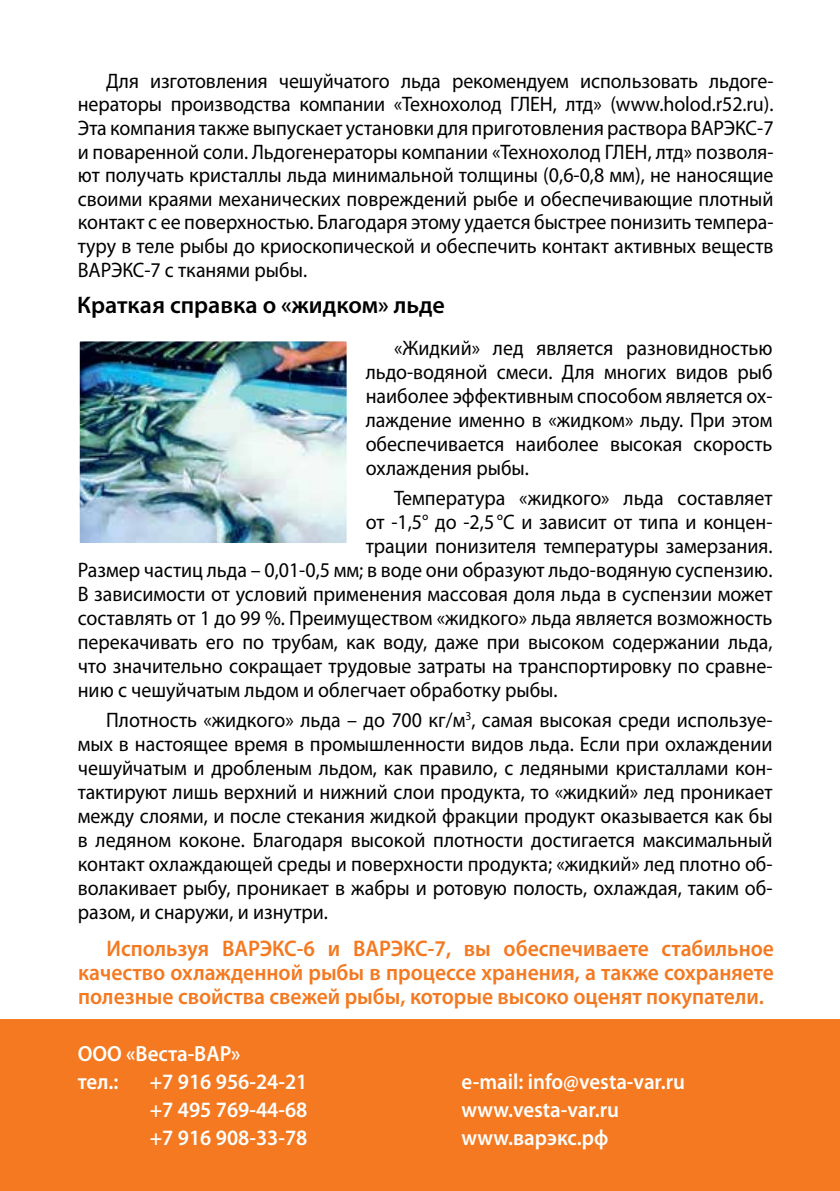
<style>
.page{position:relative;width:840px;height:1191px;background:#fff}
.page>*{position:absolute;margin:0;border:0;box-sizing:border-box;transform-origin:0 0}
.t1{font:600 24px "Myriad Pro";color:#000}
.t2{font:600 22.6px/24px "Myriad Pro";color:#f47920;text-align:justify;scale:.95 1}
.t3{font:600 22px/28px "Myriad Pro";color:#fff;scale:.95 1}
.t4{font:21px/24px "Myriad Pro";color:#000;text-align:justify;scale:.95 1}
</style>
<div class="page">
<img style="left:81px;top:342px;width:264px;height:200px">
<div style="left:78px;top:339px;width:270px;height:206px;border:2px solid #fff"></div>
<div style="left:0;top:1019px;width:839px;height:172px;background:#f47920"></div>
<p class="t4" style="left:78px;top:69px;width:733px;text-indent:28px">Для изготовления чешуйчатого льда рекомендуем использовать льдоге&shy;нераторы производства компании «Технохолод ГЛЕН, лтд» (www.holod.r52.ru).<br>Эта компания также выпускает установки для приготовления раствора ВАРЭКС-7 и поваренной соли. Льдогенераторы компании «Технохолод ГЛЕН, лтд» позволя&shy;ют получать кристаллы льда минимальной толщины (0,6-0,8 мм), не наносящие своими краями механических повреждений рыбе и обеспечивающие плотный контакт с ее поверхностью. Благодаря этому удается быстрее понизить темпера&shy;туру в теле рыбы до криоскопической и обеспечить контакт активных веществ ВАРЭКС-7 с тканями рыбы.</p>
<p class="t1" style="left:77px;top:289px;width:369px">Краткая справка о «жидком» льде</p>
<p class="t4" style="left:365px;top:336px;width:429px;text-indent:28px">«Жидкий» лед является разновидностью льдо-водяной смеси. Для многих видов рыб наиболее эффективным способом является ох&shy;лаждение именно в «жидком» льду. При этом обеспечивается наиболее высокая скорость охлаждения рыбы.</p>
<p class="t4" style="left:394px;top:485px;width:400px">Температура «жидкого» льда составляет</p>
<p class="t4" style="left:365px;top:509px;width:429px">от -1,5° до -2,5°С и зависит от типа и концен-</p>
<p class="t4" style="left:365px;top:533px;width:429px">трации понизителя температуры замерзания.</p>
<p class="t4" style="left:78px;top:557px;width:732px">Размер частиц льда – 0,01-0,5 мм; в воде они образуют льдо-водяную суспензию.</p>
<p class="t4" style="left:78px;top:581px;width:732px">В зависимости от условий применения массовая доля льда в суспензии может</p>
<p class="t4" style="left:78px;top:605px;width:732px">составлять от 1 до 99 %. Преимуществом «жидкого» льда является возможность</p>
<p class="t4" style="left:78px;top:629px;width:732px">перекачивать его по трубам, как воду, даже при высоком содержании льда,</p>
<p class="t4" style="left:78px;top:653px;width:732px">что значительно сокращает трудовые затраты на транспортировку по сравне-</p>
<p class="t4" style="left:78px;top:677px;width:506px">нию с чешуйчатым льдом и облегчает обработку рыбы.</p>
<p class="t4" style="left:78px;top:707px;width:732px;text-indent:28px">Плотность «жидкого» льда – до 700 кг/м<sup>3</sup>, самая высокая среди используе&shy;мых в настоящее время в промышленности видов льда. Если при охлаждении чешуйчатым и дробленым льдом, как правило, с ледяными кристаллами кон&shy;тактируют лишь верхний и нижний слои продукта, то «жидкий» лед проникает между слоями, и после стекания жидкой фракции продукт оказывается как бы в ледяном коконе. Благодаря высокой плотности достигается максимальный контакт охлаждающей среды и поверхности продукта; «жидкий» лед плотно об&shy;волакивает рыбу, проникает в жабры и ротовую полость, охлаждая, таким об&shy;разом, и снаружи, и изнутри.</p>
<p class="t2" style="left:78px;top:935px;width:733px;text-indent:28px">Используя ВАРЭКС-6 и ВАРЭКС-7, вы обеспечиваете стабильное качество охлажденной рыбы в процессе хранения, а также сохраняете полезные свойства свежей рыбы, которые высоко оценят покупатели.</p>
<p class="t3" style="left:78px;top:1039px;width:173px">ООО «Веста-ВАР» тел.:</p>
<p class="t3" style="left:150px;top:1067px;width:167px;text-align:justify">+7 916 956-24-21 +7 495 769-44-68 +7 916 908-33-78</p>
<p class="t3" style="left:461px;top:1067px;width:237px">e-mail: info@vesta-var.ru www.vesta-var.ru www.варэкс.рф</p>
</div>
